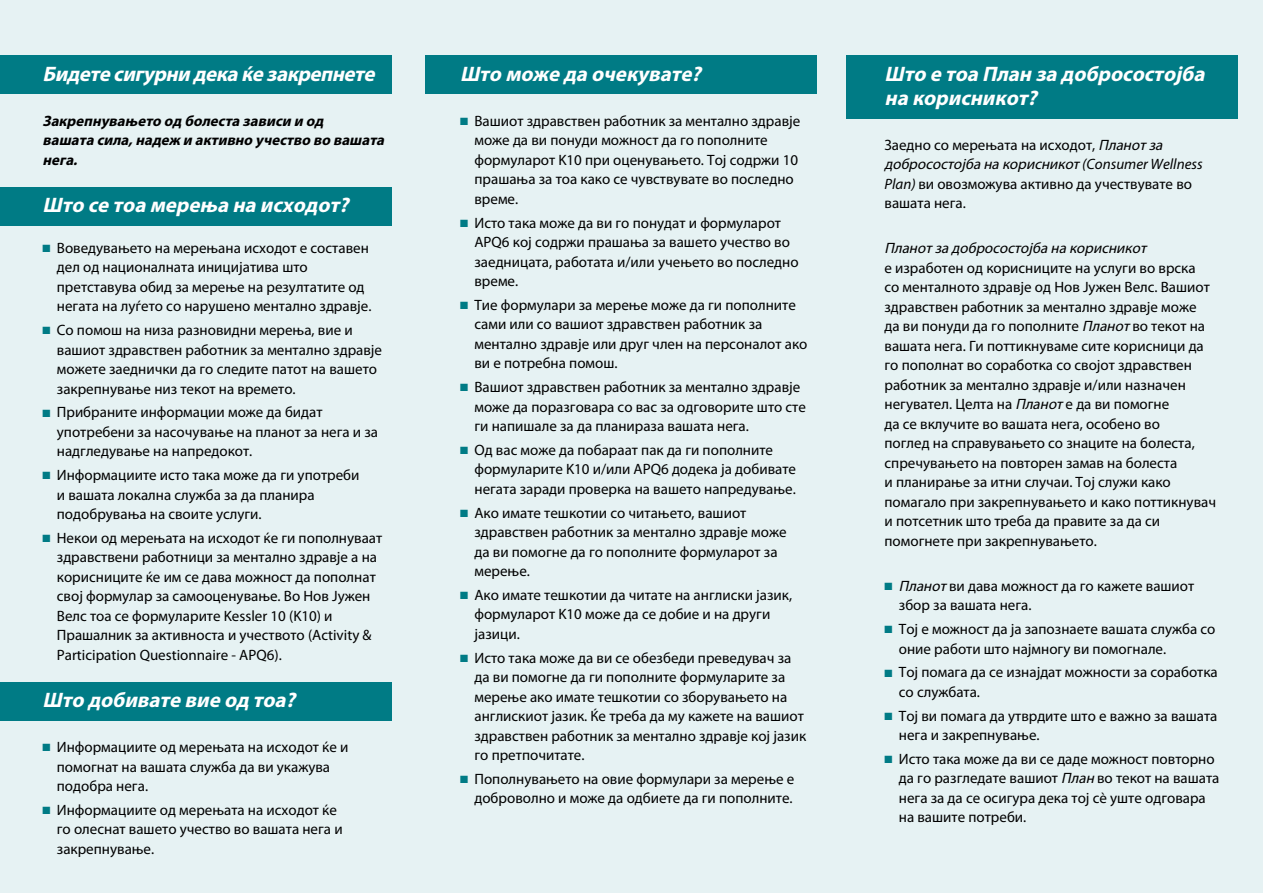
<style>
.page{position:relative;width:1263px;height:893px;background:#e6f2f3}
.page>*{position:absolute;margin:0;border:0;box-sizing:border-box;transform-origin:0 0}
.t1{font:italic 700 21px/24px "Myriad Pro";color:#fff}
.t2{font:15px/19.5px "Myriad Pro";color:#000}
.t3{font:italic 700 15px/19.5px "Myriad Pro";color:#000}
.t4{font:italic 15px "Myriad Pro";color:#000}
.s1{color:#007b85}
.s2{font-style:italic}
</style>
<div class="page">
<div style="left:0;top:55px;width:391px;height:39px;background:#007b85"></div>
<div style="left:425px;top:55px;width:391px;height:39px;background:#007b85"></div>
<div style="left:846px;top:55px;width:391px;height:64px;background:#007b85"></div>
<div style="left:0;top:187px;width:391px;height:39px;background:#007b85"></div>
<div style="left:0;top:683px;width:391px;height:38px;background:#007b85"></div>
<h1 class="t1" style="left:43px;top:61px;width:339px">Бидетесигурни декаќезакрепнете</h1>
<p class="t3" style="left:43px;top:111px;width:347px">Закрепнувањето од болеста зависи и од<br>вашата сила,надеж и активно учество во вашата нега.</p>
<h1 class="t1" style="left:43px;top:192px;width:313px">Што се тоа мерења на исходот?</h1>
<p class="t2" style="left:57px;top:238px;width:316px;text-indent:-14px"><span class="s1">■</span> Воведувањето на мерењана исходот е составен дел од националната иницијатива што претставува обид за мерење на резултатите од негата на луѓето со нарушено ментално здравје.</p>
<p class="t2" style="left:57px;top:320px;width:327px;text-indent:-14px"><span class="s1">■</span> Со помош на низа разновидни мерења, вие и вашиот здравствен работник за ментално здравје можете заеднички да го следите патот на вашето закрепнување низ текот на времето.</p>
<p class="t2" style="left:57px;top:402px;width:323px;text-indent:-14px"><span class="s1">■</span> Прибраните информации може да бидат употребени за насочување на планот за нега и за надгледување на напредокот.</p>
<p class="t2" style="left:57px;top:465px;width:304px;text-indent:-14px"><span class="s1">■</span> Информациите исто така може да ги употреби и вашата локална служба за да планира подобрувања на своите услуги.</p>
<p class="t2" style="left:57px;top:528px;width:327px;text-indent:-14px"><span class="s1">■</span> Некои од мерењата на исходот ќе ги пополнуваат здравствени работници за ментално здравје а на корисниците ќе им се дава можност да пополнат свој формулар за самооценување. Во Нов Јужен Велс тоа се формуларите Kessler 10 (K10) и Прашалник за активноста и учеството (Activity &amp; Participation Questionnaire - APQ6).</p>
<h1 class="t1" style="left:43px;top:687px;width:260px">Што добивате вие од тоа?</h1>
<p class="t2" style="left:57px;top:737px;width:293px;text-indent:-14px"><span class="s1">■</span> Информациите од мерењата на исходот ќе и помогнат на вашата служба да ви укажува подобра нега.</p>
<p class="t2" style="left:57px;top:800px;width:287px;text-indent:-14px"><span class="s1">■</span> Информациите од мерењата на исходот ќе го олеснат вашето учество во вашата нега и закрепнување.</p>
<h1 class="t1" style="left:460px;top:61px;width:248px">Што може да очекувате?</h1>
<p class="t2" style="left:474px;top:111px;width:327px;text-indent:-14px"><span class="s1">■</span> Вашиот здравствен работник за ментално здравје може да ви понуди можност да го пополните формуларот K10 при оценувањето. Тој содржи 10 прашања за тоа како се чувствувате во последно време.</p>
<p class="t2" style="left:474px;top:213px;width:326px;text-indent:-14px"><span class="s1">■</span> Исто така може да ви го понудат и формуларот APQ6 кој содржи прашања за вашето учество во заедницата, работата и/или учењето во последно време.</p>
<p class="t2" style="left:474px;top:295px;width:335px;text-indent:-14px"><span class="s1">■</span> Тие формулари за мерење може да ги пополните сами или со вашиот здравствен работник за ментално здравје или друг член на персоналот ако ви е потребна помош.</p>
<p class="t2" style="left:474px;top:377px;width:333px;text-indent:-14px"><span class="s1">■</span> Вашиот здравствен работник за ментално здравје може да поразговара со вас за одговорите што сте ги напишале за да планираза вашата нега.</p>
<p class="t2" style="left:474px;top:440px;width:323px;text-indent:-14px"><span class="s1">■</span> Од вас може да побараат пак да ги пополните формуларите K10 и/или APQ6 додека ја добивате негата заради проверка на вашето напредување.</p>
<p class="t2" style="left:474px;top:503px;width:314px;text-indent:-14px"><span class="s1">■</span> Ако имате тешкотии со читањето, вашиот здравствен работник за ментално здравје може да ви помогне да го пополните формуларот за мерење.</p>
<p class="t2" style="left:474px;top:585px;width:319px;text-indent:-14px"><span class="s1">■</span> Ако имате тешкотии да читате на англиски јазик, формуларот K10 може да се добие и на други јазици.</p>
<p class="t2" style="left:474px;top:648px;width:333px;text-indent:-14px"><span class="s1">■</span> Исто така може да ви се обезбеди преведувач за да ви помогне да ги пополните формуларите за мерење ако имате тешкотии со зборувањето на англискиот јазик. Ќе треба да му кажете на вашиот здравствен работник за ментално здравје кој јазик го претпочитате.</p>
<p class="t2" style="left:460px;top:769px;width:336px;text-align:right"><span class="s1">■</span> Пополнувањето на овие формулари за мерење е доброволно и може да одбиете да ги пополните.</p>
<h1 class="t1" style="left:884px;top:61px;width:327px">Што е тоа План за добросостојба на корисникот?</h1>
<p class="t2" style="left:884px;top:135px;width:320px">Заедно со мерењата на исходот, <span class="s2">Планотза добросостојба на корисникот</span><span class="s2">(Co n s u m e r We lln e s s Plan)</span> ви овозможува активно да учествувате во вашата нега.</p>
<p class="t4" style="left:884px;top:239px;width:267px">Планотза добросостојба на корисникот</p>
<p class="t2" style="left:884px;top:258px;width:333px">е изработен од корисниците на услуги во врска<br>со менталното здравје од Нов Јужен Велс. Вашиот здравствен работник за ментално здравје може<br>да ви понуди да го пополните <span class="s2">Планот</span>во текот на вашата нега. Ги поттикнуваме сите корисници да го пополнат во соработка со својот здравствен работник за ментално здравје и/или назначен негувател. Целта на <span class="s2">Планот</span>е да ви помогне<br>да се вклучите во вашата нега, особено во<br>поглед на справувањето со знаците на болеста, спречувањето на повторен замав на болеста<br>и планирање за итни случаи. Тој служи како помагало при закрепнувањето и како поттикнувач и потсетник што треба да правите за да си помогнете при закрепнувањето.</p>
<p class="t2" style="left:899px;top:576px;width:297px;text-indent:-14px"><span class="s1">■</span> <span class="s2">Планот</span>ви дава можност да го кажете вашиот збор за вашата нега.</p>
<p class="t2" style="left:899px;top:619px;width:318px;text-indent:-14px"><span class="s1">■</span> Тој е можност да ја запознаете вашата служба со оние работи што најмногу ви помогнале.</p>
<p class="t2" style="left:899px;top:662px;width:320px;text-indent:-14px"><span class="s1">■</span> Тој помага да се изнајдат можности за соработка со службата.</p>
<p class="t2" style="left:899px;top:706px;width:320px;text-indent:-14px"><span class="s1">■</span> Тој ви помага да утврдите што е важно за вашата нега и закрепнување.</p>
<p class="t2" style="left:899px;top:749px;width:322px;text-indent:-14px"><span class="s1">■</span> Исто така може да ви се даде можност повторно да го разгледате вашиот <span class="s2">План</span> во текот на вашата нега за да се осигура дека тој сè уште одговара на вашите потреби.</p>
</div>
